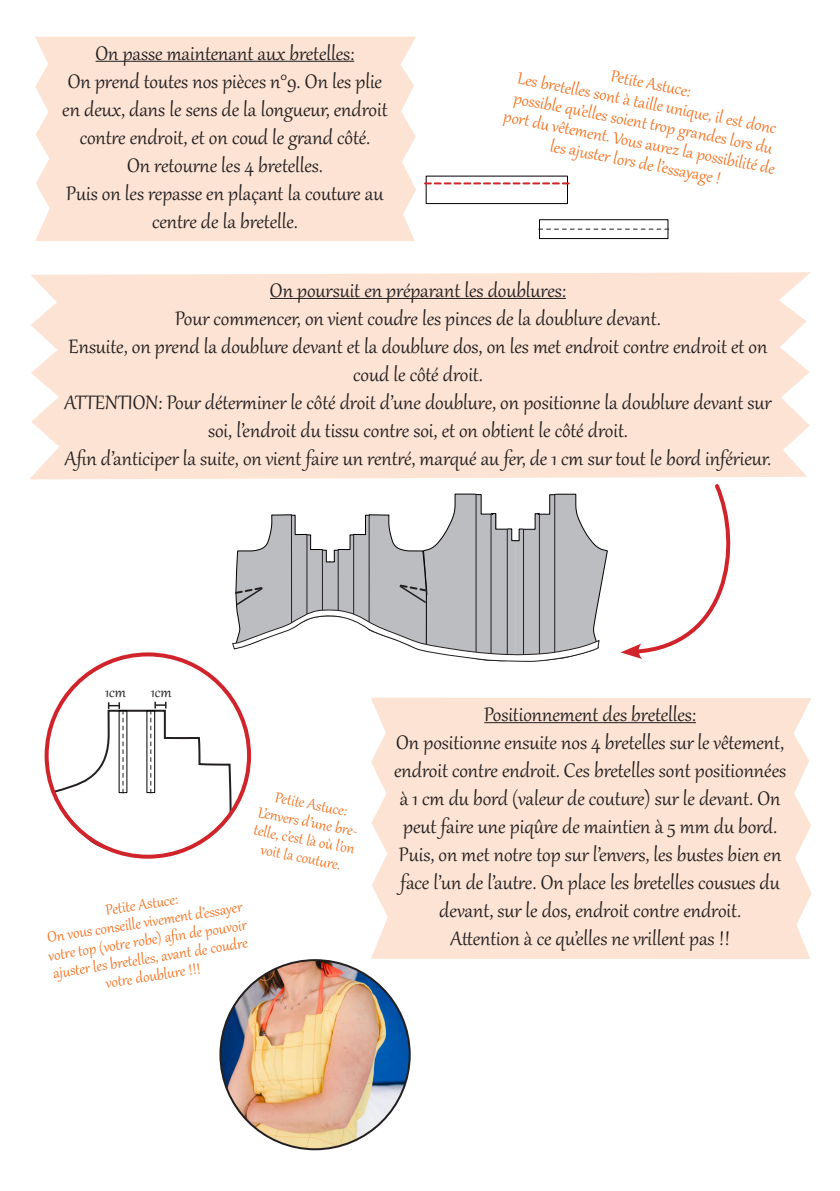
<style>
.page{position:relative;width:840px;height:1191px;background:#fff}
.page>*{position:absolute;margin:0;border:0;box-sizing:border-box;transform-origin:0 0}
.t1{font:24px/28px "Gabriola";color:#231f20;text-align:center}
.t2{font:20px/20px "Gabriola";color:#f47321;text-align:center}
.t3{font:18px/18px "Gabriola";color:#f47321;text-align:center}
.t4{font:18px "Gabriola";color:#231f20}
</style>
<div class="page">
<div style="left:30px;top:272px;width:780px;height:207px;background:#fce3d3"></div>
<div style="left:371px;top:697px;width:440px;height:262px;background:#fce3d3"></div>
<svg style="left:620px;top:484px;width:111px;height:175px"></svg>
<hr style="left:270px;top:298px;width:295px;height:1px;background:#231f20">
<hr style="left:484px;top:722px;width:211px;height:1px;background:#231f20">
<svg style="left:232px;top:493px;width:376px;height:169px"></svg>
<hr style="left:475px;top:494px;width:1px;height:158px;background:#231f20">
<hr style="left:506px;top:529px;width:1px;height:125px;background:#231f20">
<svg style="left:50px;top:701px;width:182px;height:158px"></svg>
<div style="left:35px;top:37px;width:381px;height:204px;background:#fce3d3"></div>
<hr style="left:95px;top:61px;width:259px;height:1px;background:#231f20">
<svg style="left:424px;top:175px;width:144px;height:30px"></svg>
<svg style="left:538px;top:219px;width:130px;height:20px"></svg>
<img style="left:220px;top:960px;width:189px;height:189px;border-radius:95px">
<p class="t1" style="left:95px;top:37px;width:260px">On passe maintenant aux bretelles:</p>
<p class="t1" style="left:62px;top:65px;width:326px">On prend toutes nos pièces n°9. On les plie en deux, dans le sens de la longueur, endroit contre endroit, et on coud le grand côté.</p>
<p class="t1" style="left:127px;top:149px;width:197px">On retourne les 4 bretelles.</p>
<p class="t1" style="left:66px;top:177px;width:318px">Puis on les repasse en plaçant la couture au centre de la bretelle.</p>
<p class="t2" style="left:613px;top:64px;width:82px;rotate:11deg">Petite Astuce:</p>
<p class="t2" style="left:509px;top:85px;width:277px;rotate:11deg">possible qu’elles soient trop grandes lors du port du vêtement. Vous aurez la possibilité de les ajuster lors de l’essayage !</p>
<p class="t2" style="left:520px;top:67px;width:264px;rotate:11deg">Les bretelles sont à taille unique, il est donc</p>
<p class="t1" style="left:270px;top:274px;width:297px">On poursuit en préparant les doublures:</p>
<p class="t1" style="left:175px;top:302px;width:486px">Pour commencer, on vient coudre les pinces de la doublure devant.</p>
<p class="t1" style="left:69px;top:330px;width:699px">Ensuite, on prend la doublure devant et la doublure dos, on les met endroit contre endroit et on coud le côté droit.</p>
<p class="t1" style="left:65px;top:386px;width:708px">ATTENTION: Pour déterminer le côté droit d’une doublure, on positionne la doublure devant sur soi, l’endroit du tissu contre soi, et on obtient le côté droit.</p>
<p class="t1" style="left:65px;top:442px;width:707px">Afin d’anticiper la suite, on vient faire un rentré, marqué au fer, de 1 cm sur tout le bord inférieur.</p>
<p class="t4" style="left:105px;top:680px;width:22px">1cm</p>
<p class="t4" style="left:151px;top:680px;width:22px">1cm</p>
<p class="t3" style="left:277px;top:787px;width:74px;rotate:11deg">Petite Astuce:</p>
<p class="t3" style="left:259px;top:802px;width:104px;rotate:11deg">L’envers d’une bre&shy;telle, c’est là où l’on voit la couture.</p>
<p class="t3" style="left:104px;top:900px;width:74px;rotate:-9deg">Petite Astuce:</p>
<p class="t3" style="left:44px;top:927px;width:202px;rotate:-9deg">On vous conseille vivement d’essayer votre top (votre robe) afi n de pouvoir ajuster les bretelles, avant de coudre votre doublure !!!</p>
<p class="t1" style="left:484px;top:698px;width:213px">Positionnement des bretelles:</p>
<p class="t1" style="left:394px;top:726px;width:393px">On positionne ensuite nos 4 bretelles sur le vêtement, endroit contre endroit. Ces bretelles sont positionnées à 1 cm du bord (valeur de couture) sur le devant. On peut faire une piqûre de maintien à 5 mm du bord.<br>Puis, on met notre top sur l’envers, les bustes bien en face l’un de l’autre. On place les bretelles cousues du devant, sur le dos, endroit contre endroit.</p>
<p class="t1" style="left:450px;top:922px;width:281px">Attention à ce qu’elles ne vrillent pas !!</p>
</div>
